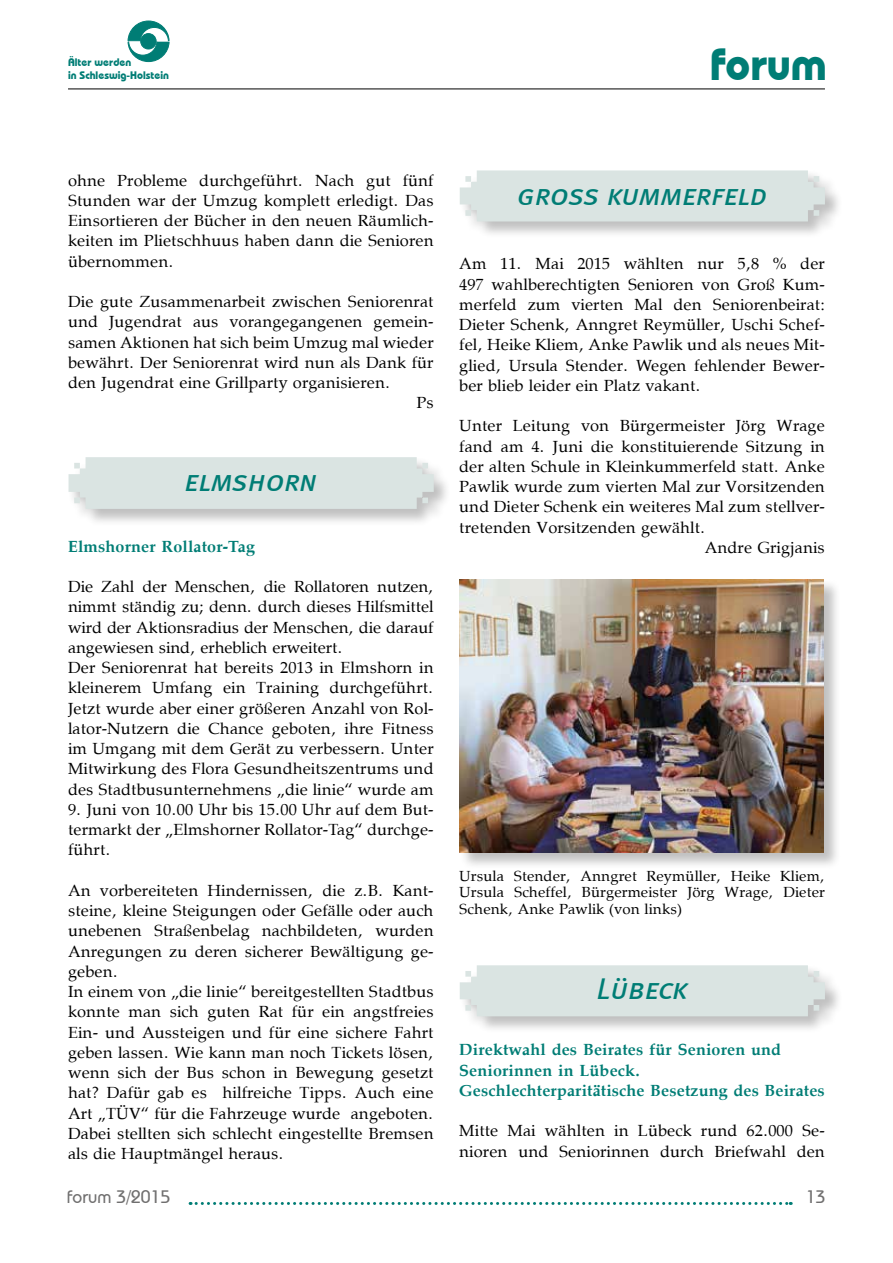
<style>
.page{position:relative;width:893px;height:1263px;background:#fff}
.page>*{position:absolute;margin:0;border:0;box-sizing:border-box;transform-origin:0 0}
.t1{font:700 45px "Bauhaus IT Cby BT";color:#007d75}
.t2{font:30px "Meta Book Italic Caps";letter-spacing:-.005em;color:#007d75}
.t3{font:500 18px "Bauhaus IT Cby BT";color:#706f6f}
.t4{font:16.5px/20.2px "Palisade";color:#000}
.t5{font:700 16.5px/20.2px "Palisade";color:#007d75}
.t6{font:15px/16.5px "Palisade";color:#000;text-align:justify}
.t7{font:700 10.8px/13px "Bauhaus IT Cby BT";color:#007d75}
</style>
<div class="page">
<svg style="left:127px;top:20px;width:43px;height:42px"></svg>
<div style="left:141px;top:34px;width:15px;height:15px;background:#007d75;border-radius:50%"></div>
<div style="left:140px;top:33px;width:17px;height:16px;border:1px solid #007d75;border-radius:50%"></div>
<hr style="left:68px;top:89px;width:757px;height:1px;background:#000">
<svg style="left:190px;top:1202px;width:601px;height:3px"></svg>
<div style="left:459px;top:170px;width:384px;height:69px;background:#000;opacity:.25"></div>
<div style="left:460px;top:170px;width:365px;height:51px;background:#dae4e2"></div>
<div style="left:459px;top:579px;width:382px;height:291px;background:#000;opacity:.25"></div>
<img style="left:460px;top:580px;width:363px;height:273px">
<div style="left:459px;top:965px;width:384px;height:69px;background:#000;opacity:.25"></div>
<div style="left:460px;top:965px;width:365px;height:51px;background:#dae4e2"></div>
<div style="left:68px;top:457px;width:383px;height:69px;background:#000;opacity:.25"></div>
<div style="left:69px;top:457px;width:365px;height:52px;background:#dae4e2"></div>
<p class="t7" style="left:68px;top:56px;width:102px">Älter werden<br>in Schleswig-Holstein</p>
<h1 class="t1" style="left:710px;top:36px;width:119px">forum</h1>
<p class="t4" style="left:68px;top:170px;width:367px;text-align:justify">ohne Probleme durchgeführt. Nach gut fünf Stunden war der Umzug komplett erledigt. Das Einsortieren der Bücher in den neuen Räumlich&shy;keiten im Plietschhuus haben dann die Senioren übernommen.</p>
<p class="t4" style="left:68px;top:291px;width:367px">Die gute Zusammenarbeit zwischen Seniorenrat</p>
<p class="t4" style="left:68px;top:312px;width:367px">und Jugendrat aus vorangegangenen gemein-</p>
<p class="t4" style="left:68px;top:332px;width:367px">samen Aktionen hat sich beim Umzug mal wieder</p>
<p class="t4" style="left:68px;top:352px;width:367px">bewährt. Der Seniorenrat wird nun als Dank für</p>
<p class="t4" style="left:68px;top:372px;width:324px">den Jugendrat eine Grillparty organisieren.</p>
<p class="t4" style="left:416px;top:393px;width:19px">Ps</p>
<h2 class="t2" style="left:185px;top:464px;width:134px">elmshorn</h2>
<p class="t5" style="left:68px;top:536px;width:189px">Elmshorner Rollator-Tag</p>
<p class="t4" style="left:68px;top:576px;width:367px">Die Zahl der Menschen, die Rollatoren nutzen, nimmt ständig zu; denn. durch dieses Hilfsmittel wird der Aktionsradius der Menschen, die darauf angewiesen sind, erheblich erweitert.<br>Der Seniorenrat hat bereits 2013 in Elmshorn in kleinerem Umfang ein Training durchgeführt.<br>Jetzt wurde aber einer größeren Anzahl von Rol&shy;lator-Nutzern die Chance geboten, ihre Fitness im Umgang mit dem Gerät zu verbessern. Unter Mitwirkung des Flora Gesundheitszentrums und des Stadtbusunternehmens „die linie“ wurde am</p>
<p class="t4" style="left:68px;top:799px;width:367px;text-align:justify">9. Juni von 10.00 Uhr bis 15.00 Uhr auf dem But&shy;termarkt der „Elmshorner Rollator-Tag“ durchge&shy;führt.</p>
<p class="t4" style="left:68px;top:880px;width:367px">An vorbereiteten Hindernissen, die z.B. Kant&shy;steine, kleine Steigungen oder Gefälle oder auch unebenen Straßenbelag nachbildeten, wurden Anregungen zu deren sicherer Bewältigung ge&shy;geben.<br>In einem von „die linie“ bereitgestellten Stadtbus konnte man sich guten Rat für ein angstfreies Ein- und Aussteigen und für eine sichere Fahrt geben lassen. Wie kann man noch Tickets lösen, wenn sich der Bus schon in Bewegung gesetzt hat? Dafür gab es hilfreiche Tipps. Auch eine Art „TÜV“ für die Fahrzeuge wurde angeboten.<br>Dabei stellten sich schlecht eingestellte Bremsen als die Hauptmängel heraus.</p>
<h2 class="t2" style="left:517px;top:177px;width:252px">groß kummerfeld</h2>
<p class="t4" style="left:459px;top:254px;width:367px;text-align:justify">Am 11. Mai 2015 wählten nur 5,8 % der 497 wahlberechtigten Senioren von Groß Kum&shy;merfeld zum vierten Mal den Seniorenbeirat:<br>Dieter Schenk, Anngret Reymüller, Uschi Schef&shy;fel, Heike Kliem, Anke Pawlik und als neues Mit&shy;glied, Ursula Stender. Wegen fehlender Bewer&shy;ber blieb leider ein Platz vakant.</p>
<p class="t4" style="left:459px;top:416px;width:367px">Unter Leitung von Bürgermeister Jörg Wrage</p>
<p class="t4" style="left:459px;top:436px;width:367px">fand am 4. Juni die konstituierende Sitzung in</p>
<p class="t4" style="left:459px;top:456px;width:367px">der alten Schule in Kleinkummerfeld statt. Anke</p>
<p class="t4" style="left:459px;top:476px;width:367px">Pawlik wurde zum vierten Mal zur Vorsitzenden</p>
<p class="t4" style="left:459px;top:497px;width:367px">und Dieter Schenk ein weiteres Mal zum stellver-</p>
<p class="t4" style="left:459px;top:517px;width:248px">tretenden Vorsitzenden gewählt.</p>
<p class="t4" style="left:705px;top:537px;width:122px">Andre Grigjanis</p>
<p class="t6" style="left:459px;top:868px;width:367px">Ursula Stender, Anngret Reymüller, Heike Kliem, Ursula Scheffel, Bürgermeister Jörg Wrage, Dieter Schenk, Anke Pawlik (von links)</p>
<h2 class="t2" style="left:597px;top:972px;width:92px">Lübeck</h2>
<p class="t5" style="left:459px;top:1039px;width:367px">Direktwahl des Beirates für Senioren und<br>Seniorinnen in Lübeck.<br>Geschlechterparitätische Besetzung des Beirates</p>
<p class="t4" style="left:459px;top:1121px;width:367px">Mitte Mai wählten in Lübeck rund 62.000 Se&shy;nioren und Seniorinnen durch Briefwahl den</p>
<p class="t3" style="left:67px;top:1186px;width:105px">forum 3/2015</p>
<p class="t3" style="left:806px;top:1186px;width:21px">13</p>
</div>
